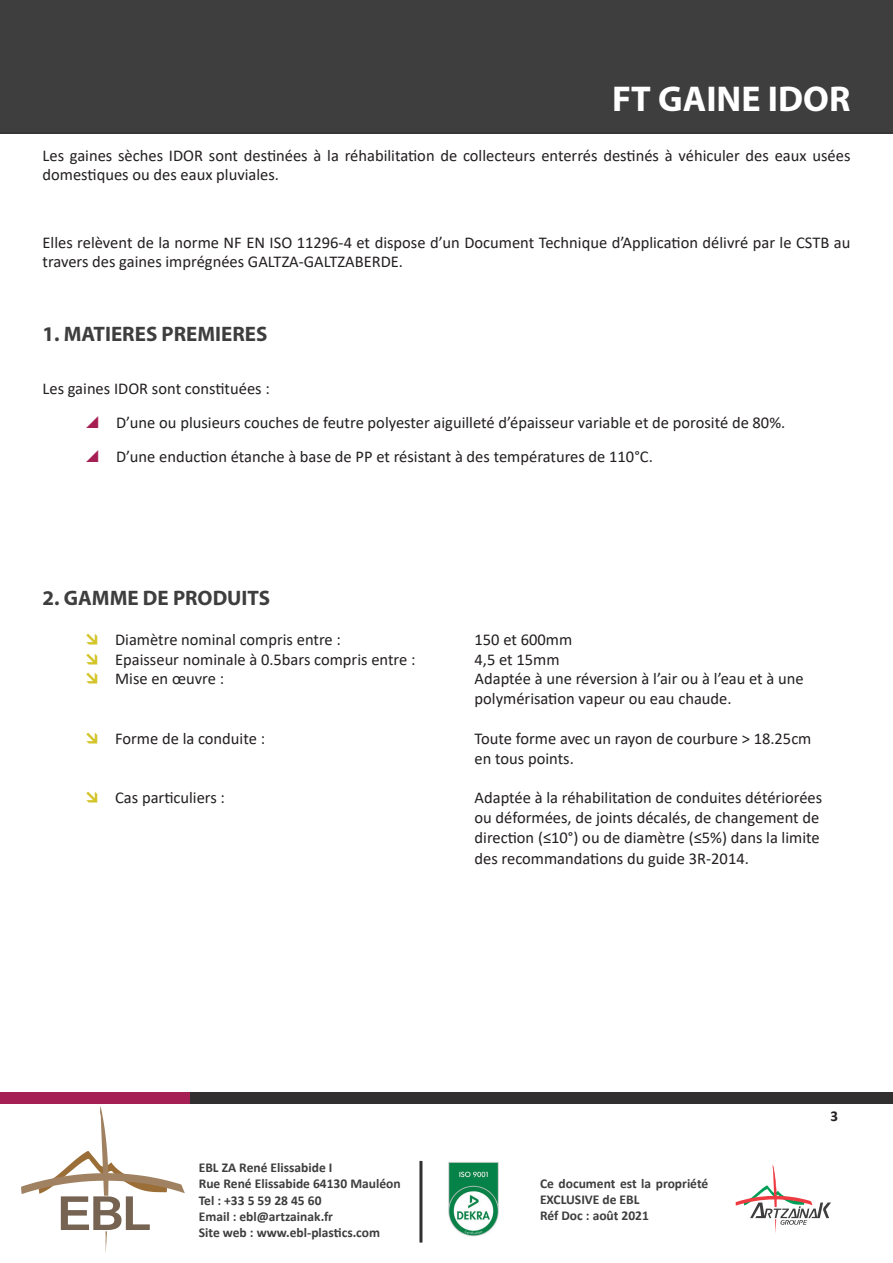
<style>
.page{position:relative;width:893px;height:1263px;background:#fff}
.page>*{position:absolute;margin:0;border:0;box-sizing:border-box;transform-origin:0 0}
.t1{font:700 36px "Myriad Pro";color:#fff}
.t2{font:700 21px "Myriad Pro";color:#3e3e3f}
.t3{font:16.5px/19.8px "Calibri";color:#231f20}
.t4{font:700 15px "Calibri";color:#231f20}
.t5{font:700 13.5px/16.2px "Calibri";color:#3e3e3f}
.s1{color:#d3c427}
</style>
<div class="page">
<div style="left:0;top:0;width:893px;height:134px;background:#3e3e3f"></div>
<div style="left:190px;top:1092px;width:703px;height:12px;background:#312f30"></div>
<div style="left:0;top:1092px;width:190px;height:12px;background:#a61f54"></div>
<div style="left:419px;top:1161px;width:3px;height:81px;background:#312f30;border:2px solid #312f30"></div>
<svg style="left:21px;top:1106px;width:164px;height:147px"></svg>
<svg style="left:735px;top:1164px;width:96px;height:69px"></svg>
<img style="left:448px;top:1162px;width:51px;height:75px">
<h1 class="t1" style="left:612px;top:75px;width:240px">FT GAINE IDOR</h1>
<p class="t3" style="left:43px;top:146px;width:809px;line-height:19px">Les gaines sèches IDOR sont destinées à la réhabilitation de collecteurs enterrés destinés à véhiculer des eaux usées domestiques ou des eaux pluviales.</p>
<p class="t3" style="left:43px;top:233px;width:809px;line-height:19px">Elles relèvent de la norme NF EN ISO 11296-4 et dispose d’un Document Technique d’Application délivré par le CSTB au travers des gaines imprégnées GALTZA-GALTZABERDE.</p>
<p class="t2" style="left:43px;top:321px;width:226px">1. MATIERES PREMIERES</p>
<p class="t3" style="left:116px;top:371px;width:671px;line-height:33.9px;text-indent:-74px">Les gaines IDOR sont constituées :<br>D’une ou plusieurs couches de feutre polyester aiguilleté d’épaisseur variable et de porosité de 80%.<br>D’une enduction étanche à base de PP et résistant à des températures de 110°C.</p>
<p class="t2" style="left:43px;top:584px;width:229px">2. GAMME DE PRODUITS</p>
<p class="t3" style="left:85px;top:629px;width:257px"><span class="s1">→</span> Diamètre nominal compris entre :</p>
<p class="t3" style="left:475px;top:629px;width:99px">150 et 600mm</p>
<p class="t3" style="left:85px;top:649px;width:332px"><span class="s1">→</span> Epaisseur nominale à 0.5bars compris entre :</p>
<p class="t3" style="left:475px;top:649px;width:87px">4,5 et 15mm</p>
<p class="t3" style="left:85px;top:669px;width:141px"><span class="s1">→</span> Mise en œuvre :</p>
<p class="t3" style="left:475px;top:669px;width:331px">Adaptée à une réversion à l’air ou à l’eau et à une polymérisation vapeur ou eau chaude.</p>
<p class="t3" style="left:85px;top:728px;width:182px"><span class="s1">→</span> Forme de la conduite :</p>
<p class="t3" style="left:475px;top:728px;width:338px">Toute forme avec un rayon de courbure &gt; 18.25cm en tous points.</p>
<p class="t3" style="left:85px;top:787px;width:142px"><span class="s1">→</span> Cas particuliers :</p>
<p class="t3" style="left:475px;top:787px;width:349px">Adaptée à la réhabilitation de conduites détériorées ou déformées, de joints décalés, de changement de direction (≤10°) ou de diamètre (≤5%) dans la limite</p>
<p class="t3" style="left:475px;top:849px;width:276px">des recommandations du guide 3R-2014.</p>
<p class="t5" style="left:199px;top:1159px;width:203px">EBL ZA René Elissabide I<br>Rue René Elissabide 64130 Mauléon<br>Tel : +33 5 59 28 45 60<br>Email : ebl@artzainak.fr<br>Site web : www.ebl-plastics.com</p>
<p class="t5" style="left:540px;top:1175px;width:170px">Ce document est la propriété<br>EXCLUSIVE de EBL<br>Réf Doc : août 2021</p>
<p class="t4" style="left:831px;top:1106px;width:9px">3</p>
</div>
